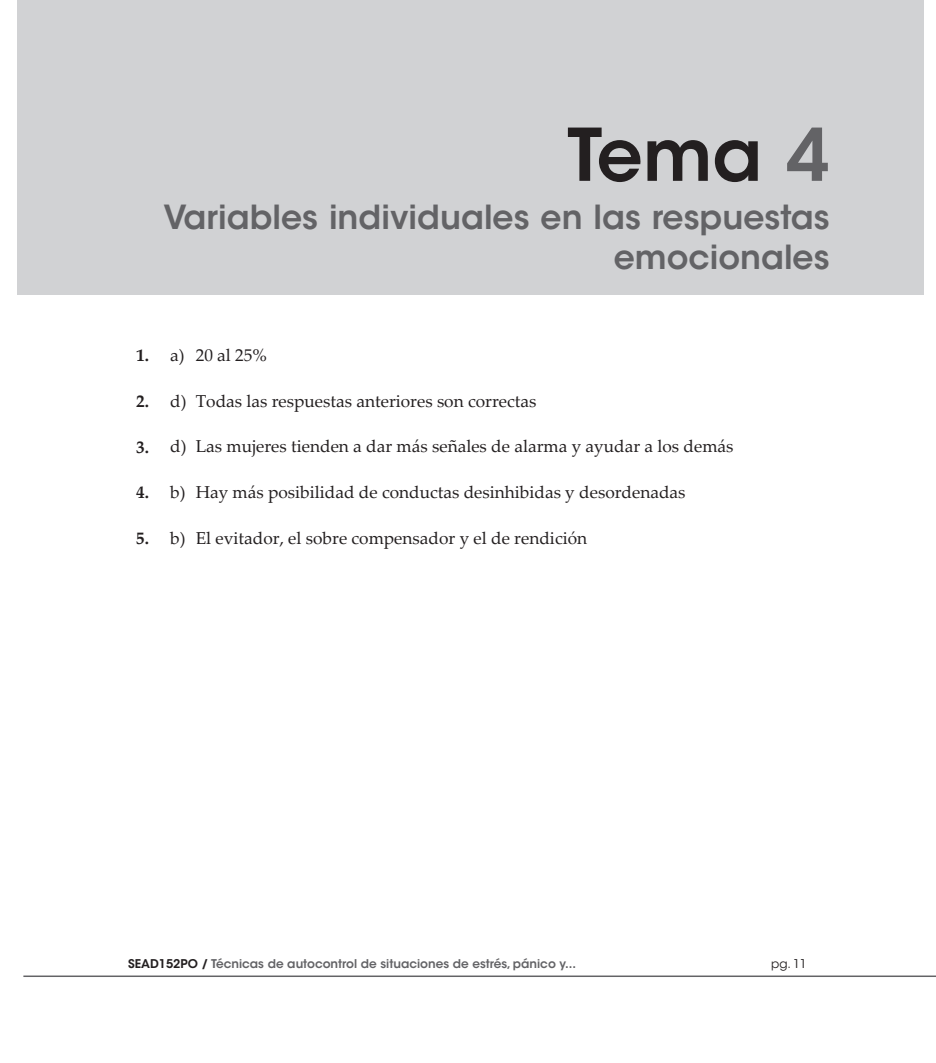
<style>
.page{position:relative;width:936px;height:1063px;background:#fff}
.page>*{position:absolute;margin:0;border:0;box-sizing:border-box;transform-origin:0 0}
._01{font:600 72px "ITC Avant Garde Std";color:#231f20}
._0_TITULO_TEMA{font:600 33px/39.6px "ITC Avant Garde Std";color:#636366;text-align:right}
.z_solución{font:17.25px "Palatino Linotype";color:#231f20}
.z1{font:700 17.25px "Palatino Linotype";color:#231f20}
.t1{font:600 12px "ITC Avant Garde Std";color:#636366}
.t2{font:12px "ITC Avant Garde Std";color:#231f20}
.s1{color:#636366}
.s2{color:#231f20}
</style>
<div class="page">
<hr style="left:23px;top:976px;width:912px;height:1px;background:#636366">
<div style="left:17px;top:0;width:906px;height:294px;background:#d1d2d4"></div>
<p class="_01" style="left:567px;top:109px;width:264px">Tema <span class="s1">4</span></p>
<p class="_0_TITULO_TEMA" style="left:163px;top:197px;width:667px">Variables individuales en las respuestas emocionales</p>
<p class="z1" style="left:136px;top:343px;width:14px">1.</p>
<p class="z_solución" style="left:170px;top:343px;width:98px">a) 20 al 25%</p>
<p class="z1" style="left:136px;top:389px;width:14px">2.</p>
<p class="z_solución" style="left:170px;top:389px;width:367px">d) Todas las respuestas anteriores son correctas</p>
<p class="z1" style="left:136px;top:434px;width:14px">3.</p>
<p class="z_solución" style="left:170px;top:434px;width:565px">d) Las mujeres tienden a dar más señales de alarma y ayudar a los demás</p>
<p class="z1" style="left:136px;top:480px;width:14px">4.</p>
<p class="z_solución" style="left:170px;top:480px;width:517px">b) Hay más posibilidad de conductas desinhibidas y desordenadas</p>
<p class="z1" style="left:136px;top:526px;width:14px">5.</p>
<p class="z_solución" style="left:170px;top:525px;width:418px">b) El evitador, el sobre compensador y el de rendición</p>
<p class="t1" style="left:128px;top:956px;width:449px"><span class="s2">SEAD152PO /</span> Técnicas de autocontrol de situaciones de estrés, pánico y...</p>
<p class="t2" style="left:771px;top:956px;width:37px">pg. 11</p>
</div>
